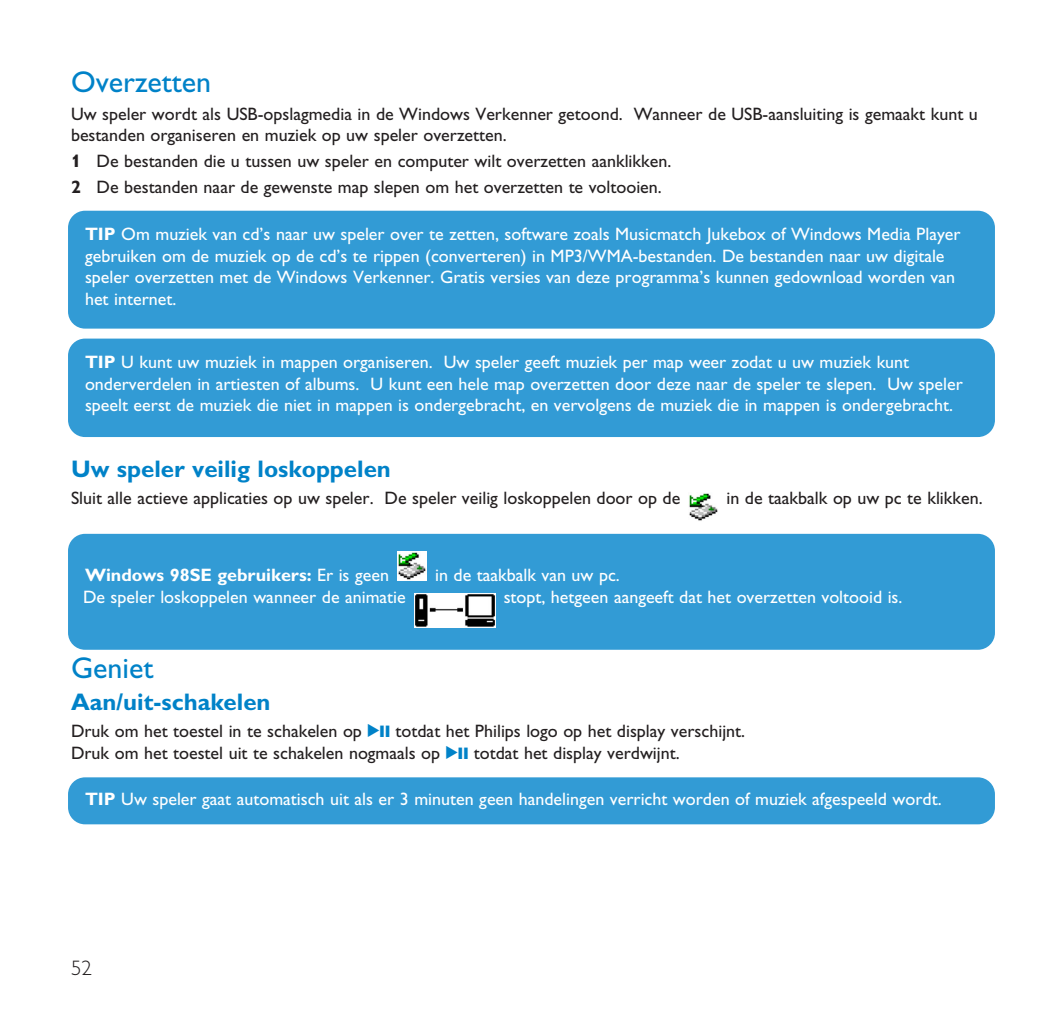
<style>
.page{position:relative;width:1063px;height:1021px;background:#fff}
.page>*{position:absolute;margin:0;border:0;box-sizing:border-box;transform-origin:0 0}
.t1{font:30px "Gill Alt One";color:#0082c8}
.t2{font:700 24px "Gill Alt One";color:#0082c8}
.t3{font:300 21px "Gill Alt One";color:#231f20}
.t4{font:18px/21.6px "Gill Alt One";color:#fff}
.t5{font:18px/21.6px "Gill Alt One";color:#231f20}
.t6{font:700 18px "Gill Alt One";color:#fff}
.s1{font-weight:700}
.s2{font-weight:400}
.s3{font-family:"Audio Four 4";color:#0082c8}
</style>
<div class="page">
<div style="left:68px;top:211px;width:927px;height:117px;background:#329bd5;border-radius:17px"></div>
<div style="left:68px;top:338px;width:927px;height:99px;background:#329bd5;border-radius:17px"></div>
<div style="left:68px;top:534px;width:927px;height:115px;background:#329bd5;border-radius:17px"></div>
<img style="left:414px;top:594px;width:82px;height:33px">
<img style="left:398px;top:552px;width:29px;height:29px">
<div style="left:68px;top:777px;width:927px;height:47px;background:#329bd5;border-radius:17px"></div>
<img style="left:689px;top:493px;width:29px;height:28px">
<h1 class="t1" style="left:71px;top:71px;width:142px">Overzetten</h1>
<p class="t5" style="left:71px;top:105px;width:908px">Uw speler wordt als USB-opslagmedia in de Windows Verkenner getoond. Wanneer de USB-aansluiting is gemaakt kunt u bestanden organiseren en muziek op uw speler overzetten.</p>
<p class="t5" style="left:71px;top:150px;width:602px;line-height:25.8px"><span class="s1">1</span> De bestanden die u tussen uw speler en computer wilt overzetten aanklikken.<br><span class="s1">2</span> De bestanden naar de gewenste map slepen om het overzetten te voltooien.</p>
<p class="t4" style="left:85px;top:225px;width:877px"><span class="s1">TIP</span> Om muziek van cd’s naar uw speler over te zetten, software zoals Musicmatch Jukebox of Windows Media Player gebruiken om de muziek op de cd’s te rippen (converteren) in MP3/WMA-bestanden. De bestanden naar uw digitale speler overzetten met de Windows Verkenner. Gratis versies van deze programma’s kunnen gedownload worden van het internet.</p>
<p class="t4" style="left:85px;top:353px;width:879px"><span class="s1">TIP</span> U kunt uw muziek in mappen organiseren. Uw speler geeft muziek per map weer zodat u uw muziek kunt onderverdelen in artiesten of albums. U kunt een hele map overzetten door deze naar de speler te slepen. Uw speler speelt eerst de muziek die niet in mappen is ondergebracht, en vervolgens de muziek die in mappen is ondergebracht.</p>
<h2 class="t2" style="left:71px;top:460px;width:321px">Uw speler veilig loskoppelen</h2>
<p class="t5" style="left:71px;top:489px;width:611px">Sluit alle actieve applicaties op uw speler. De speler veilig loskoppelen door op de</p>
<p class="t5" style="left:727px;top:489px;width:258px">in de taakbalk op uw pc te klikken.</p>
<p class="t6" style="left:85px;top:568px;width:305px">Windows 98SE gebruikers: <span class="s2">Er is geen</span></p>
<p class="t4" style="left:435px;top:566px;width:186px">in de taakbalk van uw pc.</p>
<p class="t4" style="left:83px;top:588px;width:324px">De speler loskoppelen wanneer de animatie</p>
<p class="t4" style="left:504px;top:588px;width:400px">stopt, hetgeen aangeeft dat het overzetten voltooid is.</p>
<h1 class="t1" style="left:71px;top:657px;width:84px">Geniet</h1>
<h2 class="t2" style="left:71px;top:693px;width:201px">Aan/uit-schakelen</h2>
<p class="t5" style="left:71px;top:721px;width:676px">Druk om het toestel in te schakelen op <span class="s3">2;</span> totdat het Philips logo op het display verschijnt.<br>Druk om het toestel uit te schakelen nogmaals op <span class="s3">2;</span> totdat het display verdwijnt.</p>
<p class="t4" style="left:85px;top:789px;width:858px"><span class="s1">TIP</span> Uw speler gaat automatisch uit als er 3 minuten geen handelingen verricht worden of muziek afgespeeld wordt.</p>
<p class="t3" style="left:71px;top:960px;width:22px">52</p>
</div>
